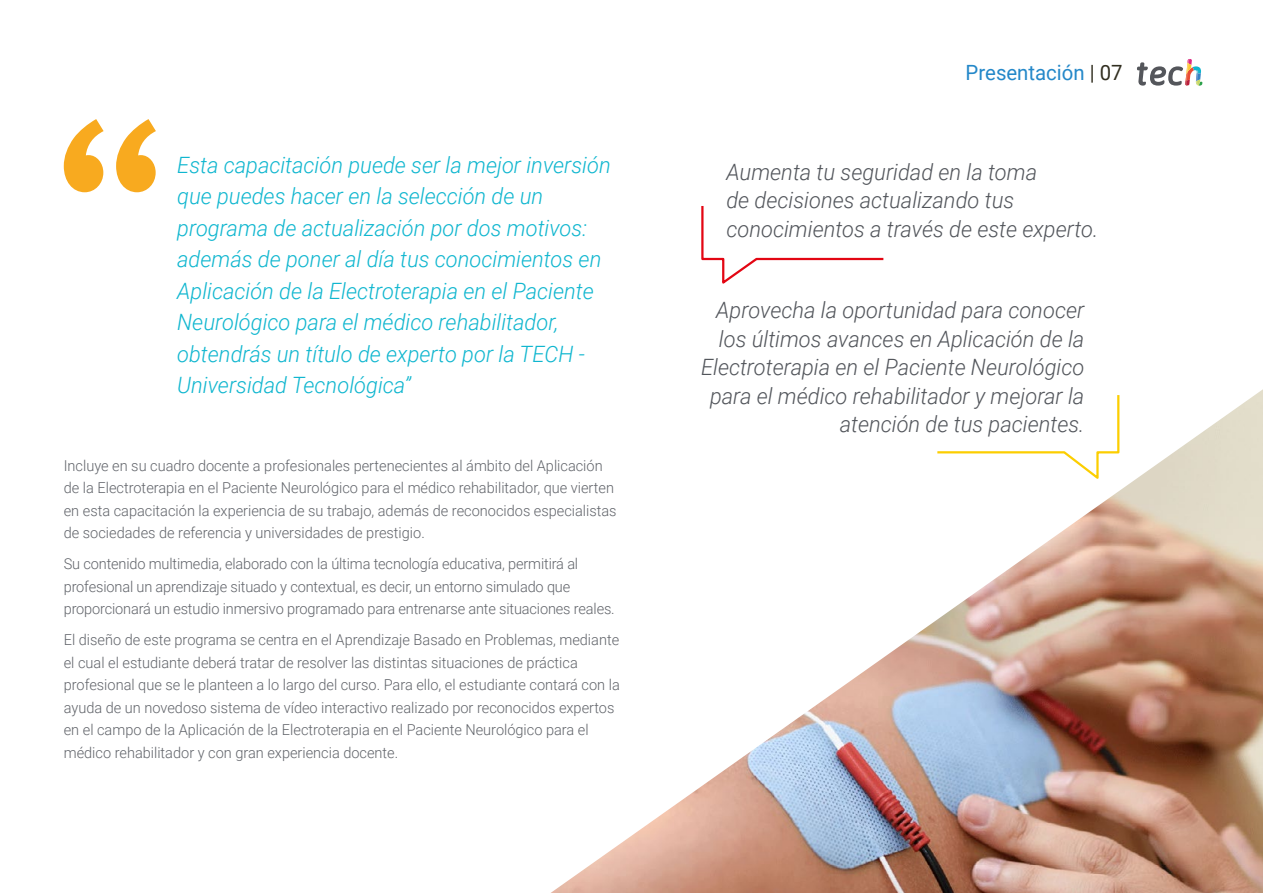
<style>
.page{position:relative;width:1263px;height:893px;background:#fff}
.page>*{position:absolute;margin:0;border:0;box-sizing:border-box;transform-origin:0 0}
.t1{font:italic 300 22.5px/31.5px "Roboto";color:#0fb6cf}
.t2{font:italic 300 22.5px/28.5px "Roboto";color:#52555b;text-align:right}
.t3{font:21px "Roboto";color:#2488c9}
.t4{font:300 15px/22.5px "Roboto";color:#61646a}
.s1{color:#312e20}
</style>
<div class="page">
<svg style="left:64px;top:119px;width:92px;height:73px"></svg>
<img style="left:551px;top:389px;width:712px;height:504px">
<svg style="left:701px;top:206px;width:183px;height:78px"></svg>
<svg style="left:1137px;top:59px;width:65px;height:27px"></svg>
<p class="t1" style="left:177px;top:148px;width:435px">Esta capacitación puede ser la mejor inversión que puedes hacer en la selección de un programa de actualización por dos motivos: además de poner al día tus conocimientos en Aplicación de la Electroterapia en el Paciente Neurológico para el médico rehabilitador, obtendrás un título de experto por la TECH - Universidad Tecnológica”</p>
<p class="t4" style="left:64px;top:453px;width:554px">Incluye en su cuadro docente a profesionales pertenecientes al ámbito del Aplicación de la Electroterapia en el Paciente Neurológico para el médico rehabilitador, que vierten en esta capacitación la experiencia de su trabajo, además de reconocidos especialistas de sociedades de referencia y universidades de prestigio.</p>
<p class="t4" style="left:64px;top:552px;width:552px">Su contenido multimedia, elaborado con la última tecnología educativa, permitirá al profesional un aprendizaje situado y contextual, es decir, un entorno simulado que proporcionará un estudio inmersivo programado para entrenarse ante situaciones reales.</p>
<p class="t4" style="left:64px;top:628px;width:558px">El diseño de este programa se centra en el Aprendizaje Basado en Problemas, mediante el cual el estudiante deberá tratar de resolver las distintas situaciones de práctica profesional que se le planteen a lo largo del curso. Para ello, el estudiante contará con la ayuda de un novedoso sistema de vídeo interactivo realizado por reconocidos expertos en el campo de la Aplicación de la Electroterapia en el Paciente Neurológico para el médico rehabilitador y con gran experiencia docente.</p>
<h2 class="t3" style="left:966px;top:57px;width:159px">Presentación <span class="s1">| 07</span></h2>
<h1 class="t2" style="left:726px;top:157px;width:373px;text-align:left">Aumenta tu seguridad en la toma<br>de decisiones actualizando tus conocimientos a través de este experto.</h1>
<h1 class="t2" style="left:701px;top:295px;width:385px">Aprovecha la oportunidad para conocer los últimos avances en Aplicación de la Electroterapia en el Paciente Neurológico para el médico rehabilitador y mejorar la atención de tus pacientes.</h1>
</div>
